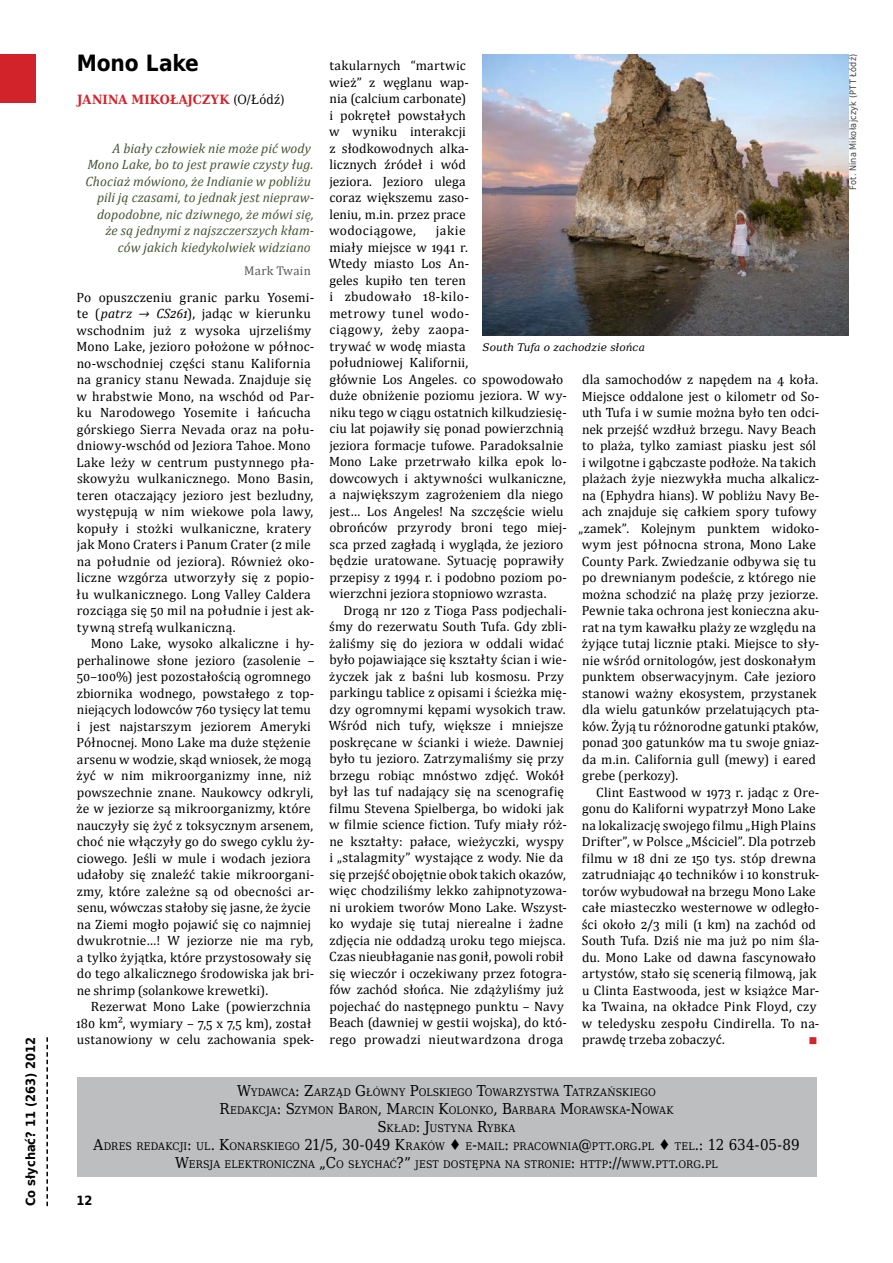
<style>
.page{position:relative;width:893px;height:1263px;background:#fff}
.page>*{position:absolute;margin:0;border:0;box-sizing:border-box;transform-origin:0 0}
.t1{font:700 22.5px "DejaVu Sans Condensed";letter-spacing:-.005em;color:#000}
.t2{font:13.5px/16.5px "Cambria";letter-spacing:.01em;color:#000}
.t3{font:italic 13.5px/16.5px "Cambria";letter-spacing:.005em;color:#465433;text-align:right}
.t4{font:700 12.75px "DejaVu Serif Condensed";letter-spacing:.01em;color:#d2232a}
.t5{font:700 12.75px "DejaVu Sans Condensed";color:#000}
.t6{font:12.75px "Cambria";letter-spacing:.025em;color:#58595b}
.t7{font:10.5px "DejaVu Serif Condensed";letter-spacing:.005em;color:#000}
.t8{font:italic 10.5px "DejaVu Serif";letter-spacing:.005em;color:#000}
.t9{font:10.5px "DejaVu Serif Condensed";letter-spacing:.04em;color:#000}
.t10{font:9px "DejaVu Sans Condensed";letter-spacing:.02em;color:#414042}
.t11{font:9px "DejaVu Serif";color:#d2232a}
.s1{font-weight:400;color:#000}
.s2{font-style:italic}
.s3{font-size:15px}
</style>
<div class="page">
<svg style="left:46px;top:1037px;width:2px;height:169px"></svg>
<div style="left:77px;top:1077px;width:739px;height:99px;background:#bcbec0"></div>
<div style="left:0;top:54px;width:35px;height:48px;background:#d2232a"></div>
<img style="left:483px;top:54px;width:365px;height:281px">
<p class="t5" style="left:20px;top:1206px;width:170px;rotate:-90deg">Co słychać? 11 (263) 2012</p>
<h1 class="t1" style="left:77px;top:45px;width:124px">Mono Lake</h1>
<p class="t4" style="left:77px;top:89px;width:209px">JANINA MIKOŁAJCZYK <span class="s1">(O/Łódź)</span></p>
<p class="t2" style="left:329px;top:57px;width:142px">takularnych “martwic wież” z węglanu wap&shy;nia (calcium carbonate) i pokręteł powstałych w wyniku interakcji z słodkowodnych alka&shy;licznych źródeł i wód jeziora. Jezioro ulega coraz większemu zaso&shy;leniu, m.in. przez prace wodociągowe,</p>
<p class="t3" style="left:85px;top:139px;width:230px">A biały człowiek nie może pić wody Mono Lake, bo to jest prawie czysty ług.<br>Chociaż mówiono, że Indianie w pobliżu pili ją czasami, to jednak jest niepraw&shy;dopodobne, nic dziwnego, że mówi się, że są jednymi z najszczerszych kłam&shy;ców jakich kiedykolwiek widziano</p>
<p class="t6" style="left:244px;top:263px;width:68px">Mark Twain</p>
<p class="t2" style="left:76px;top:289px;width:239px">Po opuszczeniu granic parku Yosemi&shy;te (<span class="s2">patrz → CS261</span>), jadąc w kierunku wschodnim już z wysoka ujrzeliśmy Mono Lake, jezioro położone w północ&shy;no-wschodniej części stanu Kalifornia na granicy stanu Newada. Znajduje się w hrabstwie Mono, na wschód od Par&shy;ku Narodowego Yosemite i łańcucha górskiego Sierra Nevada oraz na połu&shy;dniowy-wschód od Jeziora Tahoe. Mono Lake leży w centrum pustynnego pła&shy;skowyżu wulkanicznego. Mono Basin, teren otaczający jezioro jest bezludny, występują w nim wiekowe pola lawy, kopuły i stożki wulkaniczne, kratery jak Mono Craters i Panum Crater (2 mile na południe od jeziora). Również oko&shy;liczne wzgórza utworzyły się z popio&shy;łu wulkanicznego. Long Valley Caldera rozciąga się 50 mil na południe i jest ak&shy;tywną strefą wulkaniczną.</p>
<p class="t2" style="left:77px;top:635px;width:240px;text-indent:14px">Mono Lake, wysoko alkaliczne i hy&shy;perhalinowe słone jezioro (zasolenie – 50–100%) jest pozostałością ogromnego zbiornika wodnego, powstałego z top&shy;niejących lodowców 760 tysięcy lat temu i jest najstarszym jeziorem Ameryki Północnej. Mono Lake ma duże stężenie arsenu w wodzie, skąd wniosek, że mogą żyć w nim mikroorganizmy inne, niż powszechnie znane. Naukowcy odkryli, że w jeziorze są mikroorganizmy, które nauczyły się żyć z toksycznym arsenem, choć nie włączyły go do swego cyklu ży&shy;ciowego. Jeśli w mule i wodach jeziora udałoby się znaleźć takie mikroorgani&shy;zmy, które zależne są od obecności ar&shy;senu, wówczas stałoby się jasne, że życie na Ziemi mogło pojawić się co najmniej dwukrotnie…! W jeziorze nie ma ryb, a tylko żyjątka, które przystosowały się do tego alkalicznego środowiska jak bri&shy;ne shrimp (solankowe krewetki).</p>
<p class="t2" style="left:76px;top:998px;width:239px;text-indent:15px">Rezerwat Mono Lake (powierzchnia<br>180 km², wymiary – 7,5 x 7,5 km), został ustanowiony w celu zachowania spek-</p>
<p class="t7" style="left:237px;top:1085px;width:420px"><span class="s3">W</span>YDAWCA<span class="s3">: Z</span>ARZĄD <span class="s3">G</span>ŁÓWNY <span class="s3">P</span>OLSKIEGO <span class="s3">T</span>OWARZYSTWA <span class="s3">T</span>ATRZAŃSKIEGO</p>
<p class="t7" style="left:219px;top:1103px;width:455px"><span class="s3">R</span>EDAKCJA<span class="s3">: S</span>ZYMON <span class="s3">B</span>ARON<span class="s3">, M</span>ARCIN <span class="s3">K</span>OLONKO<span class="s3">, B</span>ARBARA <span class="s3">M</span>ORAWSKA<span class="s3">-N</span>OWAK</p>
<p class="t9" style="left:378px;top:1121px;width:139px"><span class="s3">S</span>KŁAD<span class="s3">: J</span>USTYNA <span class="s3">R</span>YBKA</p>
<p class="t7" style="left:93px;top:1139px;width:708px"><span class="s3">A</span>DRES REDAKCJI<span class="s3">:</span> UL<span class="s3">. K</span>ONARSKIEGO <span class="s3">21/5, 30-049 K</span>RAKÓW <span class="s3">♦</span> E<span class="s3">-</span>MAIL<span class="s3">:</span> PRACOWNIA<span class="s3">@</span>PTT<span class="s3">.</span>ORG<span class="s3">.</span>PL <span class="s3">♦</span> TEL<span class="s3">.: 12 634-05-89</span></p>
<p class="t7" style="left:175px;top:1157px;width:458px"><span class="s3">W</span>ERSJA ELEKTRONICZNA <span class="s3">„C</span>O SŁYCHAĆ<span class="s3">?”</span> JEST DOSTĘPNA NA STRONIE<span class="s3">:</span> HTTP <span class="s3">://</span>WWW</p>
<p class="t7" style="left:651px;top:1157px;width:68px"><span class="s3">.</span>PTT<span class="s3">.</span>ORG<span class="s3">.</span>PL</p>
<p class="t2" style="left:329px;top:222px;width:240px;text-indent:107px">jakie<br>miały miejsce w 1941 r.<br>Wtedy miasto Los An-<br>geles kupiło ten teren<br>i zbudowało 18-kilo-<br>metrowy tunel wodo-<br>ciągowy, żeby zaopa-<br>trywać w wodę miasta<br>południowej Kalifornii,<br>głównie Los Angeles. co spowodowało duże obniżenie poziomu jeziora. W wy&shy;niku tego w ciągu ostatnich kilkudziesię&shy;ciu lat pojawiły się ponad powierzchnią jeziora formacje tufowe. Paradoksalnie<br>Mono Lake przetrwało kilka epok lo&shy;dowcowych i aktywności wulkaniczne, a największym zagrożeniem dla niego jest… Los Angeles! Na szczęście wielu obrońców przyrody broni tego miej&shy;sca przed zagładą i wygląda, że jezioro będzie uratowane. Sytuację poprawiły przepisy z 1994 r. i podobno poziom po&shy;wierzchni jeziora stopniowo wzrasta.</p>
<p class="t2" style="left:329px;top:602px;width:240px;text-indent:15px">Drogą nr 120 z Tioga Pass podjechali&shy;śmy do rezerwatu South Tufa. Gdy zbli&shy;żaliśmy się do jeziora w oddali widać było pojawiające się kształty ścian i wie&shy;życzek jak z baśni lub kosmosu. Przy parkingu tablice z opisami i ścieżka mię&shy;dzy ogromnymi kępami wysokich traw.<br>Wśród nich tufy, większe i mniejsze poskręcane w ścianki i wieże. Dawniej było tu jezioro. Zatrzymaliśmy się przy brzegu robiąc mnóstwo zdjęć. Wokół był las tuf nadający się na scenografię filmu Stevena Spielberga, bo widoki jak w filmie science fiction. Tufy miały róż&shy;ne kształty: pałace, wieżyczki, wyspy i „stalagmity” wystające z wody. Nie da się przejść obojętnie obok takich okazów, więc chodziliśmy lekko zahipnotyzowa&shy;ni urokiem tworów Mono Lake. Wszyst&shy;ko wydaje się tutaj nierealne i żadne zdjęcia nie oddadzą uroku tego miejsca.<br>Czas nieubłaganie nas gonił, powoli robił się wieczór i oczekiwany przez fotogra&shy;fów zachód słońca. Nie zdążyliśmy już pojechać do następnego punktu – Navy Beach (dawniej w gestii wojska), do któ&shy;rego prowadzi nieutwardzona droga</p>
<p class="t8" style="left:483px;top:339px;width:164px">South Tufa o zachodzie słońca</p>
<p class="t2" style="left:579px;top:371px;width:242px">dla samochodów z napędem na 4 koła.<br>Miejsce oddalone jest o kilometr od So&shy;uth Tufa i w sumie można było ten odci&shy;nek przejść wzdłuż brzegu. Navy Beach to plaża, tylko zamiast piasku jest sól i wilgotne i gąbczaste podłoże. Na takich plażach żyje niezwykła mucha alkalicz&shy;na (Ephydra hians). W pobliżu Navy Be&shy;ach znajduje się całkiem spory tufowy „zamek”. Kolejnym punktem widoko&shy;wym jest północna strona, Mono Lake County Park. Zwiedzanie odbywa się tu po drewnianym podeście, z którego nie można schodzić na plażę przy jeziorze.<br>Pewnie taka ochrona jest konieczna aku&shy;rat na tym kawałku plaży ze względu na żyjące tutaj licznie ptaki. Miejsce to sły&shy;nie wśród ornitologów, jest doskonałym punktem obserwacyjnym. Całe jezioro stanowi ważny ekosystem, przystanek dla wielu gatunków przelatujących pta&shy;ków. Żyją tu różnorodne gatunki ptaków, ponad 300 gatunków ma tu swoje gniaz&shy;da m.in. California gull (mewy) i eared grebe (perkozy).</p>
<p class="t2" style="left:582px;top:784px;width:239px;text-indent:15px">Clint Eastwood w 1973 r. jadąc z Ore&shy;gonu do Kaliforni wypatrzył Mono Lake na lokalizację swojego filmu „High Plains Drifter”, w Polsce „Mściciel”. Dla potrzeb filmu w 18 dni ze 150 tys. stóp drewna zatrudniając 40 techników i 10 konstruk&shy;torów wybudował na brzegu Mono Lake całe miasteczko westernowe w odległo&shy;ści około 2/3 mili (1 km) na zachód od South Tufa. Dziś nie ma już po nim śla&shy;du. Mono Lake od dawna fascynowało artystów, stało się scenerią filmową, jak u Clinta Eastwooda, jest w książce Mar&shy;ka Twaina, na okładce Pink Floyd, czy w teledysku zespołu Cindirella. To na&shy;prawdę trzeba zobaczyć.</p>
<p class="t11" style="left:809px;top:1033px;width:10px">■</p>
<p class="t5" style="left:77px;top:1190px;width:17px">12</p>
<p class="t10" style="left:846px;top:190px;width:137px;rotate:-90deg">Fot. Nina Mikołajczyk (PTT Łódź)</p>
</div>
